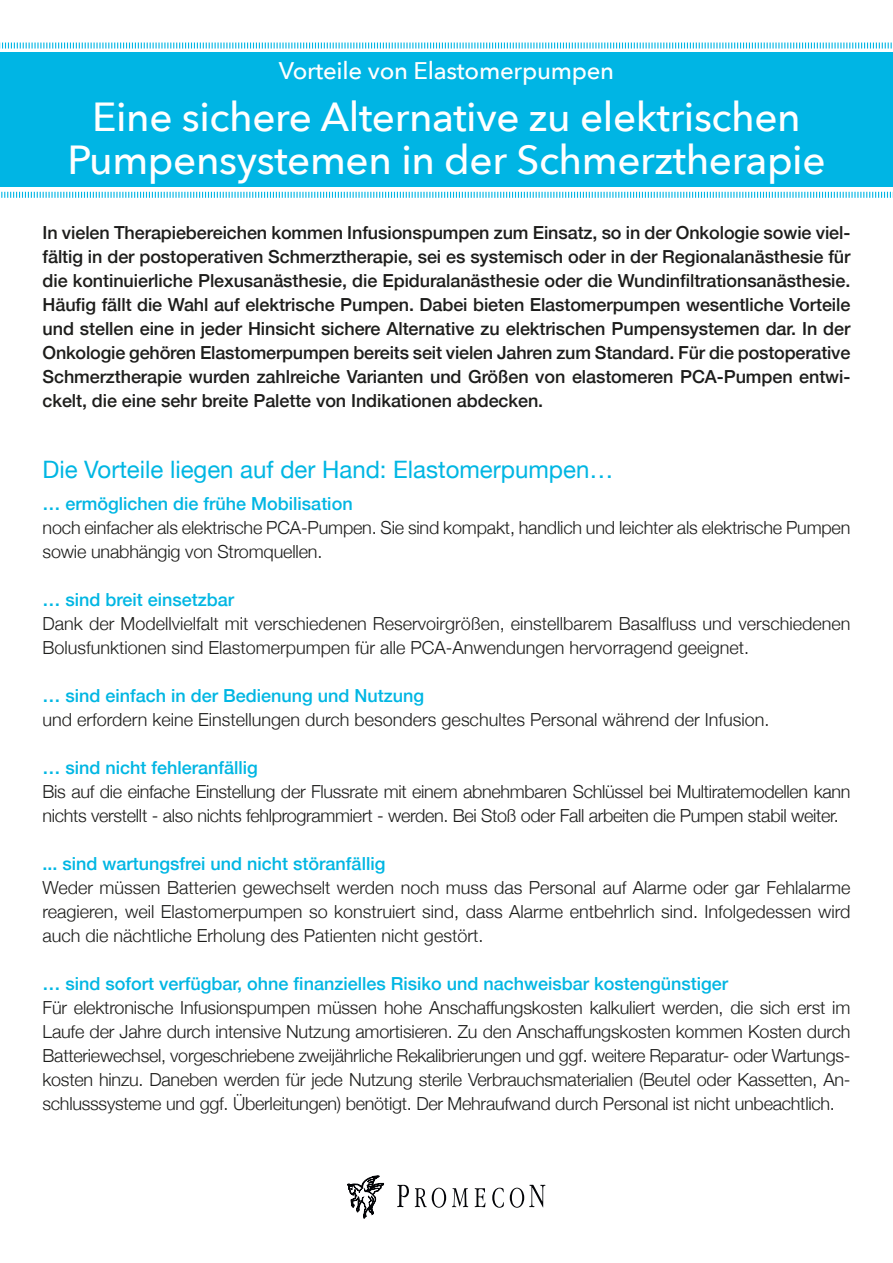
<style>
.page{position:relative;width:893px;height:1263px;background:#fff}
.page>*{position:absolute;margin:0;border:0;box-sizing:border-box;transform-origin:0 0}
.Ü1{font:500 40.5px/43.5px "Avenir Next";letter-spacing:-.01em;color:#fff;text-align:center}
.Ü2{font:24px "Helvetica Neue";color:#00b6e3}
.Ü1-2{font:500 24px "Avenir Next";letter-spacing:-.01em;color:#fff}
.Fließtext{font:300 18px/24px "Helvetica Neue";letter-spacing:-.01em;color:#1d1d1b}
.Einleitung{font:500 18px/24px "Helvetica Neue";letter-spacing:-.005em;color:#1d1d1b;text-align:justify}
.Hervorgehoben_blau{font:500 18px "Helvetica Neue";color:#00b6e3}
.Fließtext-2{font:500 18px "Helvetica Neue";color:#00b6e3}
</style>
<div class="page">
<svg style="left:0;top:42px;width:893px;height:156px;background:#1abce6"></svg>
<svg style="left:348px;top:1176px;width:36px;height:42px"></svg>
<svg style="left:397px;top:1185px;width:12px;height:22px"></svg>
<svg style="left:415px;top:1188px;width:31px;height:20px"></svg>
<svg style="left:452px;top:1188px;width:16px;height:19px"></svg>
<svg style="left:475px;top:1188px;width:10px;height:19px"></svg>
<svg style="left:492px;top:1188px;width:12px;height:20px"></svg>
<svg style="left:510px;top:1185px;width:35px;height:23px"></svg>
<p class="Ü1-2" style="left:279px;top:50px;width:337px">Vorteile von Elastomerpumpen</p>
<p class="Ü1" style="left:67px;top:94px;width:760px">Eine sichere Alternative zu elektrischen<br>Pumpensystemen in der Schmerztherapie</p>
<p class="Einleitung" style="left:43px;top:219px;width:809px">In vielen Therapiebereichen kommen Infusionspumpen zum Einsatz, so in der Onkologie sowie viel&shy;fältig in der postoperativen Schmerztherapie, sei es systemisch oder in der Regionalanästhesie für die kontinuierliche Plexusanästhesie, die Epiduralanästhesie oder die Wundinfiltrationsanästhesie.<br>Häufig fällt die Wahl auf elektrische Pumpen. Dabei bieten Elastomerpumpen wesentliche Vorteile und stellen eine in jeder Hinsicht sichere Alternative zu elektrischen Pumpensystemen dar. In der Onkologie gehören Elastomerpumpen bereits seit vielen Jahren zum Standard. Für die postoperative Schmerztherapie wurden zahlreiche Varianten und Größen von elastomeren PCA-Pumpen entwi&shy;ckelt, die eine sehr breite Palette von Indikationen abdecken.</p>
<p class="Ü2" style="left:43px;top:452px;width:572px">Die Vorteile liegen auf der Hand: Elastomerpumpen…</p>
<p class="Hervorgehoben_blau" style="left:43px;top:489px;width:312px">… ermöglichen die frühe Mobilisation</p>
<p class="Fließtext" style="left:43px;top:514px;width:809px">noch einfacher als elektrische PCA-Pumpen. Sie sind kompakt, handlich und leichter als elektrische Pumpen sowie unabhängig von Stromquellen.</p>
<p class="Hervorgehoben_blau" style="left:43px;top:585px;width:193px">… sind breit einsetzbar</p>
<p class="Fließtext" style="left:43px;top:610px;width:809px">Dank der Modellvielfalt mit verschiedenen Reservoirgrößen, einstellbarem Basalfluss und verschiedenen<br>Bolusfunktionen sind Elastomerpumpen für alle PCA-Anwendungen hervorragend geeignet.</p>
<p class="Fließtext-2" style="left:43px;top:681px;width:383px">… sind einfach in der Bedienung und Nutzung</p>
<p class="Fließtext" style="left:43px;top:706px;width:728px">und erfordern keine Einstellungen durch besonders geschultes Personal während der Infusion.</p>
<p class="Hervorgehoben_blau" style="left:43px;top:753px;width:217px">… sind nicht fehleranfällig</p>
<p class="Fließtext" style="left:43px;top:778px;width:809px">Bis auf die einfache Einstellung der Flussrate mit einem abnehmbaren Schlüssel bei Multiratemodellen kann nichts verstellt - also nichts fehlprogrammiert - werden. Bei Stoß oder Fall arbeiten die Pumpen stabil weiter.</p>
<p class="Fließtext-2" style="left:43px;top:849px;width:344px">... sind wartungsfrei und nicht störanfällig</p>
<p class="Fließtext" style="left:43px;top:874px;width:809px;text-align:justify">Weder müssen Batterien gewechselt werden noch muss das Personal auf Alarme oder gar Fehlalarme reagieren, weil Elastomerpumpen so konstruiert sind, dass Alarme entbehrlich sind. Infolgedessen wird auch die nächtliche Erholung des Patienten nicht gestört.</p>
<p class="Hervorgehoben_blau" style="left:43px;top:969px;width:687px">… sind sofort verfügbar, ohne finanzielles Risiko und nachweisbar kostengünstiger</p>
<p class="Fließtext" style="left:43px;top:994px;width:809px;text-align:justify">Für elektronische Infusionspumpen müssen hohe Anschaffungskosten kalkuliert werden, die sich erst im Laufe der Jahre durch intensive Nutzung amortisieren. Zu den Anschaffungskosten kommen Kosten durch Batteriewechsel, vorgeschriebene zweijährliche Rekalibrierungen und ggf. weitere Reparatur- oder Wartungs&shy;kosten hinzu. Daneben werden für jede Nutzung sterile Verbrauchsmaterialien (Beutel oder Kassetten, An&shy;schlusssysteme und ggf. Überleitungen) benötigt. Der Mehraufwand durch Personal ist nicht unbeachtlich.</p>
</div>
